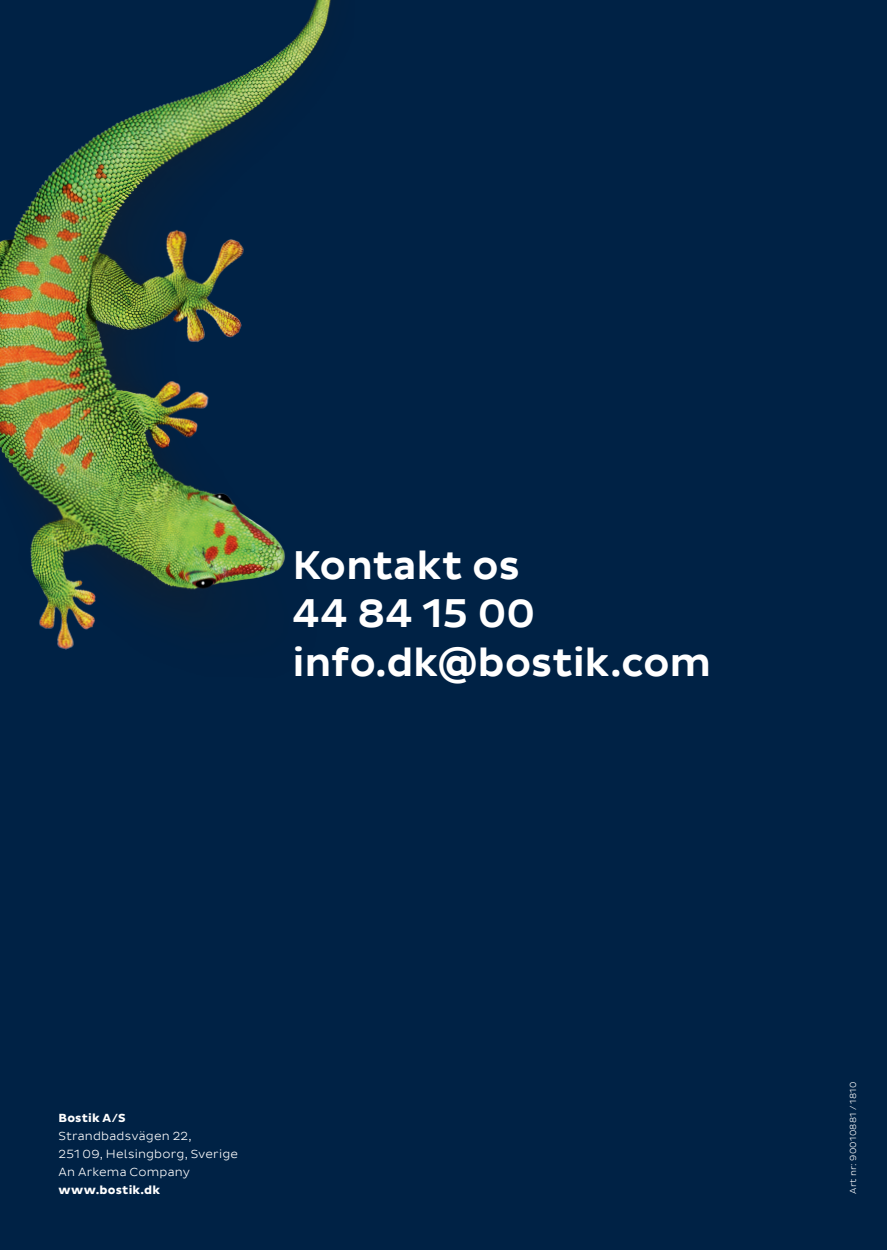
<style>
.page{position:relative;width:887px;height:1250px;background:#fff}
.page>*{position:absolute;margin:0;border:0;box-sizing:border-box;transform-origin:0 0}
.t1{font:500 40.5px/48.6px "Bostik Office";letter-spacing:-.005em;color:#fff}
.t2{font:300 12px/18px "Bostik Office";letter-spacing:.015em;color:#fff}
.t3{font:700 12px "Bostik";letter-spacing:.015em;color:#fff}
.t4{font:300 9px "Bostik";letter-spacing:.03em;color:#fff}
</style>
<div class="page">
<div style="left:0;top:0;width:886px;height:1250px;background:#002245"></div>
<img style="left:0;top:0;width:331px;height:650px">
<h1 class="t1" style="left:292px;top:542px;width:420px">Kontakt os<br>44 84 15 00 info.dk@bostik.com</h1>
<p class="t3" style="left:58px;top:1111px;width:69px">Bostik A/S</p>
<p class="t2" style="left:58px;top:1127px;width:181px">Strandbadsvägen 22,<br>251 09, Helsingborg, Sverige<br>An Arkema Company</p>
<p class="t3" style="left:58px;top:1183px;width:103px">www.bostik.dk</p>
<p class="t4" style="left:848px;top:1194px;width:114px;rotate:-90deg">Art nr: 90010881 / 1810</p>
</div>
